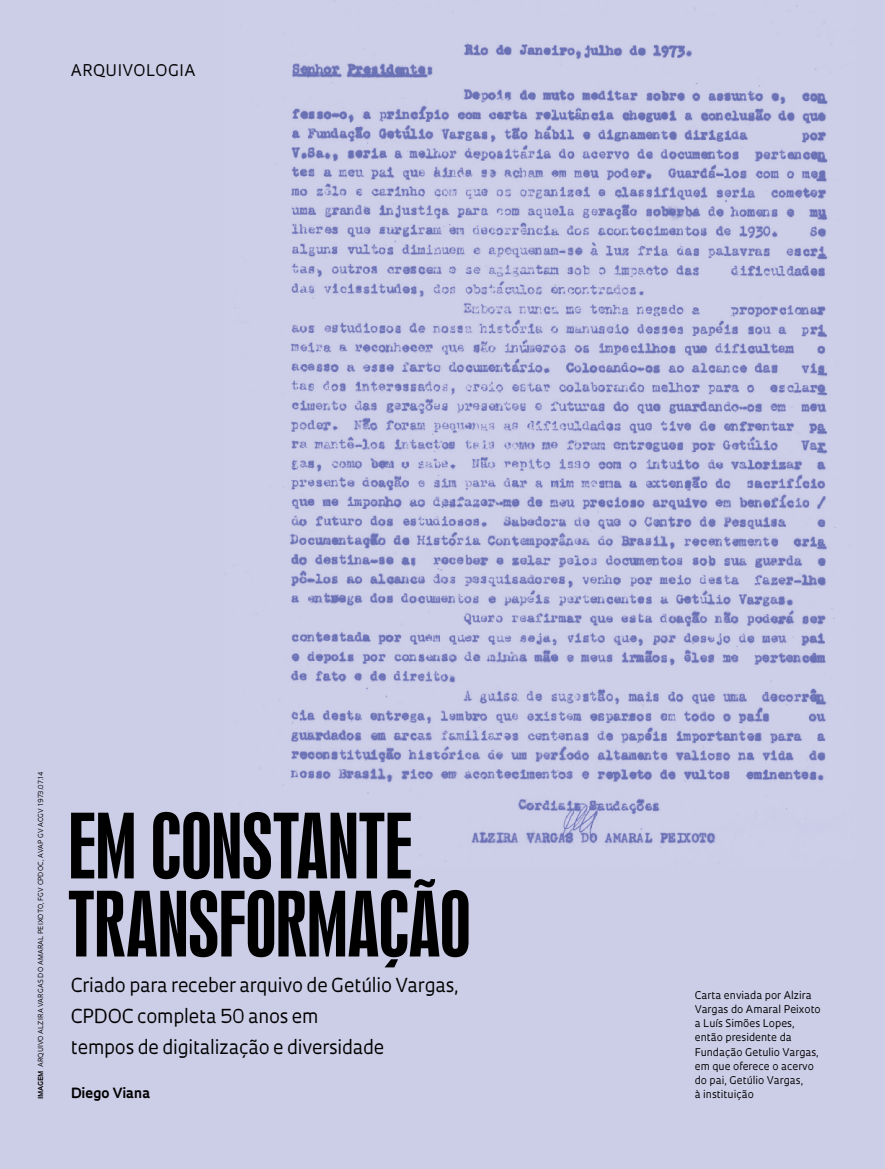
<style>
.page{position:relative;width:885px;height:1169px;background:#fff}
.page>*{position:absolute;margin:0;border:0;box-sizing:border-box;transform-origin:0 0}
.t1{font:84px/78px "Swiss 924 BT Regular B";letter-spacing:-.005em;color:#000}
.t2{font:18.75px/30.9px "Oculum";letter-spacing:-.01em;color:#000}
.t3{font:15.6px "Oculum";letter-spacing:.03em;color:#000}
.t4{font:700 13.65px "Oculum";letter-spacing:-.005em;color:#000}
.t5{font:10.35px/14.1px "Oculum";color:#000}
.t6{font:6.75px "Oculum";letter-spacing:.015em;color:#000}
.t7{font:700 6.75px "Oculum";letter-spacing:.015em;color:#000}
</style>
<div class="page">
<div style="left:0;top:0;width:885px;height:1168px;background:#cccde7"></div>
<img style="left:248px;top:43px;width:588px;height:819px">
<h3 class="t3" style="left:71px;top:60px;width:126px">ARQUIVOLOGIA</h3>
<p class="t6" style="left:36px;top:1067px;width:297px;rotate:-90deg">ARQUIVO ALZIRA VARGAS DO AMARAL PEIXOTO, FGV CPDOC, AVAP GV ACGV 1973.07.14</p>
<p class="t7" style="left:36px;top:1098px;width:30px;rotate:-90deg">IMAGEM</p>
<h1 class="t1" style="left:68px;top:808px;width:404px">EM CONSTANTE<br>TRANSFORMAÇÃO</h1>
<h2 class="t2" style="left:71px;top:968px;width:389px">Criado para receber arquivo de Getúlio Vargas,<br>CPDOC completa 50 anos em<br>tempos de digitalização e diversidade</h2>
<h3 class="t4" style="left:71px;top:1083px;width:81px">Diego Viana</h3>
<p class="t5" style="left:695px;top:987px;width:128px">Carta enviada por Alzira<br>Vargas do Amaral Peixoto a Luís Simões Lopes, então presidente da<br>Fundação Getulio Vargas, em que oferece o acervo do pai, Getúlio Vargas,</p>
<p class="t5" style="left:695px;top:1086px;width:61px">à instituição</p>
</div>
